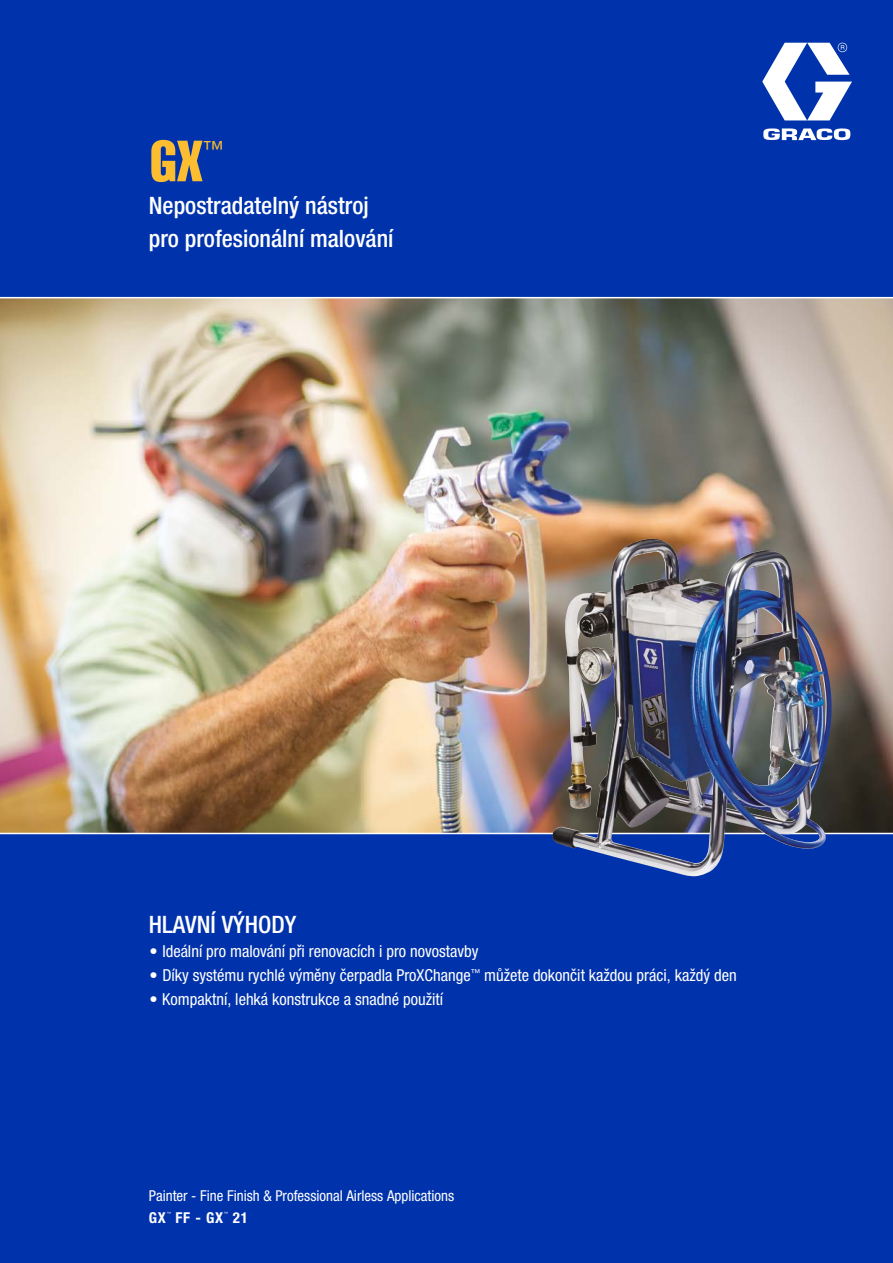
<style>
.page{position:relative;width:893px;height:1263px;background:#fff}
.page>*{position:absolute;margin:0;border:0;box-sizing:border-box;transform-origin:0 0}
.t1{font:57px "Helvetica LT Std Comp";color:#fcbd30}
.t2{font:500 condensed 24px/33px "Helvetica Neue LTCE";color:#fff}
.t3{font:condensed 21px "Helvetica Neue LT Std";color:#fcbd30}
.t4{font:condensed 16.5px "Helvetica Neue LTCE";color:#fff}
.t5{font:condensed 15px "Helvetica Neue LT Std";color:#fff}
.t6{font:700 condensed 15px "Helvetica Neue LT Std";letter-spacing:.05em;color:#fff}
.t7{font:condensed 4.35px "Helvetica Neue LT Std";color:#fff}
</style>
<div class="page">
<img style="left:0;top:298px;width:893px;height:535px">
<div style="left:0;top:835px;width:893px;height:428px;background:#0033ab"></div>
<div style="left:0;top:0;width:893px;height:298px;background:#0033ab"></div>
<svg style="left:762px;top:43px;width:90px;height:97px"></svg>
<hr style="left:0;top:297px;width:893px;height:1px;background:#fff">
<img style="left:563px;top:539px;width:83px;height:270px">
<h1 class="t1" style="left:150px;top:125px;width:54px">GX</h1>
<p class="t3" style="left:203px;top:136px;width:22px">™</p>
<h2 class="t2" style="left:149px;top:189px;width:246px">Nepostradatelný nástroj pro profesionální malování</h2>
<h2 class="t2" style="left:149px;top:908px;width:149px">HLAVNÍ VÝHODY</h2>
<p class="t4" style="left:150px;top:942px;width:331px">• Ideální pro malování při renovacích i pro novostavby</p>
<p class="t4" style="left:150px;top:966px;width:589px">• Díky systému rychlé výměny čerpadla ProXChange<sup>™</sup> můžete dokončit každou práci, každý den</p>
<p class="t4" style="left:150px;top:990px;width:295px">• Kompaktní, lehká konstrukce a snadné použití</p>
<p class="t5" style="left:149px;top:1187px;width:307px">Painter - Fine Finish &amp; Professional Airless Applications</p>
<p class="t6" style="left:149px;top:1208px;width:19px">GX</p>
<p class="t7" style="left:167px;top:1211px;width:6px">™</p>
<p class="t6" style="left:176px;top:1208px;width:49px">FF - GX</p>
<p class="t7" style="left:224px;top:1211px;width:6px">™</p>
<p class="t6" style="left:233px;top:1208px;width:17px">21</p>
</div>
